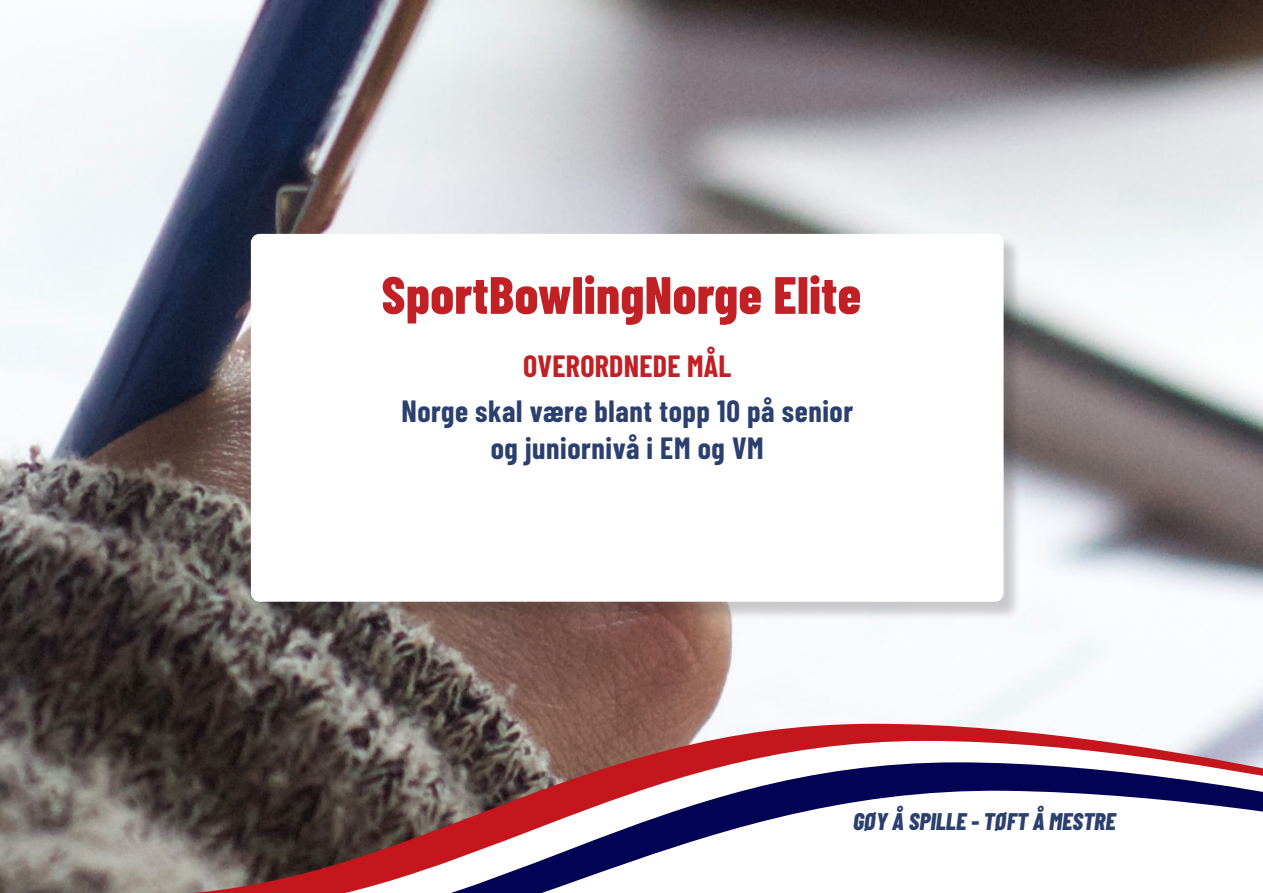
<style>
.page{position:relative;width:1263px;height:893px;background:#fff}
.page>*{position:absolute;margin:0;border:0;box-sizing:border-box;transform-origin:0 0}
.t1{font:800 52.5px "Barlow Condensed";letter-spacing:.01em;color:#c12025}
.t2{font:700 30px/37.5px "Barlow Condensed";letter-spacing:.02em;color:#2b406f;text-align:center}
.t3{font:700 30px "Barlow Condensed";letter-spacing:.01em;color:#c12025}
.t4{font:italic 800 24px "Barlow Condensed";color:#2b406f}
</style>
<div class="page">
<img style="left:0;top:0;width:1263px;height:893px">
<svg style="left:88px;top:724px;width:1175px;height:17px"></svg>
<svg style="left:88px;top:741px;width:1175px;height:21px"></svg>
<svg style="left:88px;top:762px;width:1175px;height:131px"></svg>
<div style="left:253px;top:236px;width:769px;height:384px;background:#231f20;opacity:.22"></div>
<div style="left:251px;top:234px;width:752px;height:368px;background:#fff;border-radius:9px"></div>
<h1 class="t1" style="left:381px;top:258px;width:481px">SportBowlingNorge Elite</h1>
<p class="t3" style="left:523px;top:345px;width:210px">OVERORDNEDE MÅL</p>
<p class="t2" style="left:401px;top:391px;width:453px">Norge skal være blant topp 10 på senior og juniornivå i EM og VM</p>
<p class="t4" style="left:853px;top:804px;width:264px">GØY Å SPILLE - TØFT Å MESTRE</p>
</div>
